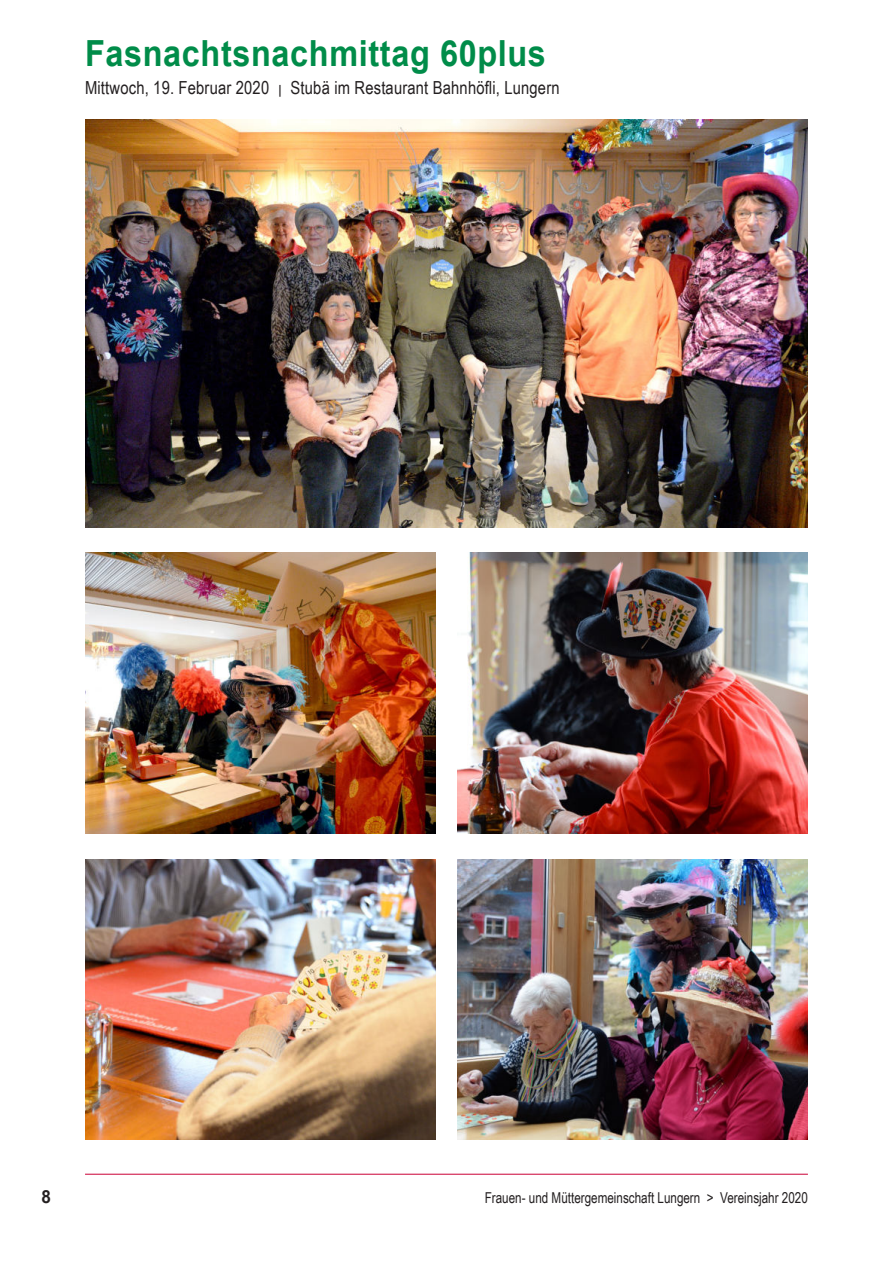
<style>
.page{position:relative;width:893px;height:1263px;background:#fff}
.page>*{position:absolute;margin:0;border:0;box-sizing:border-box;transform-origin:0 0}
.t1{font:700 36px "Arial";letter-spacing:.02em;color:#008c49;scale:.9 1}
.t2{font:18px "Arial Narrow";letter-spacing:.01em;color:#231f20}
.t3{font:700 18px "Arial";color:#231f20;scale:.95 1}
.t4{font:15px "Arial Narrow";color:#231f20;scale:.95 1}
.s1{font-size:12.6px}
</style>
<div class="page">
<hr style="left:85px;top:1174px;width:723px;height:1px;background:#cd0d40">
<img style="left:85px;top:859px;width:351px;height:281px">
<img style="left:457px;top:553px;width:351px;height:280px">
<img style="left:85px;top:119px;width:723px;height:408px">
<img style="left:85px;top:553px;width:351px;height:280px">
<img style="left:457px;top:859px;width:351px;height:281px">
<h1 class="t1" style="left:85px;top:28px;width:514px">Fasnachtsnachmittag 60plus</h1>
<p class="t2" style="left:85px;top:80px;width:476px">Mittwoch, 19. Februar 2020 <span class="s1">|</span> Stubä im Restaurant Bahnhöfli, Lungern</p>
<p class="t3" style="left:42px;top:1190px;width:12px">8</p>
<p class="t4" style="left:485px;top:1192px;width:342px">Frauen- und Müttergemeinschaft Lungern &gt; Vereinsjahr 2020</p>
</div>
